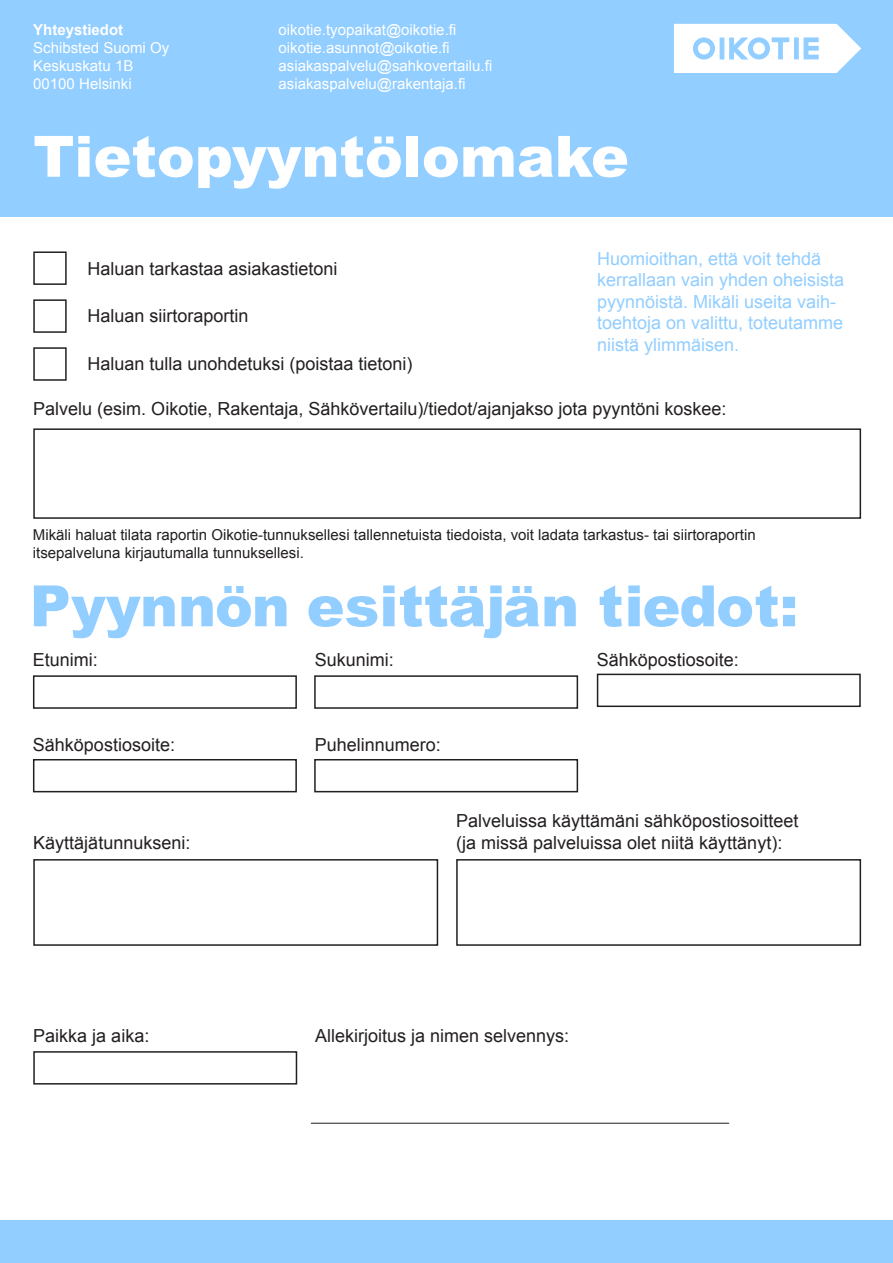
<style>
.page{position:relative;width:893px;height:1263px;background:#fff}
.page>*{position:absolute;margin:0;border:0;box-sizing:border-box;transform-origin:0 0}
.t1{font:900 57px "Arial";color:#92ceff}
.t2{font:900 57px "Arial";color:#fff}
.t3{font:18px "Arial";color:#231f20}
.t4{font:18px/21.6px "Arial";color:#92ceff}
.t5{font:15px/18px "Arial";color:#fff}
.t6{font:15px/18px "Arial";color:#231f20}
.t7{font:700 15px "Arial";color:#fff}
</style>
<div class="page">
<div style="left:0;top:0;width:893px;height:217px;background:#92ceff"></div>
<div style="left:0;top:1221px;width:893px;height:42px;background:#92ceff"></div>
<div style="left:33px;top:251px;width:34px;height:34px;border:2px solid #231f20"></div>
<div style="left:33px;top:299px;width:34px;height:34px;border:2px solid #231f20"></div>
<div style="left:33px;top:347px;width:34px;height:34px;border:2px solid #231f20"></div>
<div style="left:33px;top:428px;width:828px;height:91px;border:2px solid #231f20"></div>
<div style="left:33px;top:1051px;width:264px;height:33px;border:2px solid #231f20"></div>
<div style="left:456px;top:859px;width:405px;height:87px;border:2px solid #231f20"></div>
<div style="left:33px;top:859px;width:405px;height:87px;border:2px solid #231f20"></div>
<div style="left:33px;top:675px;width:264px;height:34px;border:2px solid #231f20"></div>
<div style="left:314px;top:675px;width:264px;height:34px;border:2px solid #231f20"></div>
<div style="left:33px;top:759px;width:264px;height:33px;border:2px solid #231f20"></div>
<div style="left:597px;top:674px;width:264px;height:33px;border:2px solid #231f20"></div>
<div style="left:314px;top:759px;width:264px;height:33px;border:2px solid #231f20"></div>
<hr style="left:311px;top:1123px;width:418px;height:1px;background:#231f20">
<svg style="left:674px;top:24px;width:187px;height:49px"></svg>
<p class="t7" style="left:33px;top:20px;width:92px">Yhteystiedot</p>
<p class="t5" style="left:33px;top:39px;width:137px">Schibsted Suomi Oy<br>Keskuskatu 1B<br>00100 Helsinki</p>
<p class="t5" style="left:279px;top:21px;width:179px">oikotie.tyopaikat@oikotie.fi</p>
<p class="t5" style="left:279px;top:39px;width:173px">oikotie.asunnot@oikotie.fi</p>
<p class="t5" style="left:279px;top:57px;width:215px">asiakaspalvelu@sahkovertailu.fi asiakaspalvelu@rakentaja.fi</p>
<p class="t2" style="left:33px;top:115px;width:597px">Tietopyyntölomake</p>
<p class="t3" style="left:87px;top:256px;width:252px">Haluan tarkastaa asiakastietoni</p>
<p class="t4" style="left:597px;top:248px;width:249px">Huomioithan, että voit tehdä kerrallaan vain yhden oheisista pyynnöistä. Mikäli useita vaih&shy;toehtoja on valittu, toteutamme niistä ylimmäisen.</p>
<p class="t3" style="left:87px;top:352px;width:327px">Haluan tulla unohdetuksi (poistaa tietoni)</p>
<p class="t3" style="left:33px;top:396px;width:695px">Palvelu (esim. Oikotie, Rakentaja, Sähkövertailu)/tiedot/ajanjakso jota pyyntöni koskee:</p>
<p class="t3" style="left:87px;top:304px;width:163px">Haluan siirtoraportin</p>
<p class="t6" style="left:33px;top:526px;width:724px">Mikäli haluat tilata raportin Oikotie-tunnuksellesi tallennetuista tiedoista, voit ladata tarkastus- tai siirtoraportin itsepalveluna kirjautumalla tunnuksellesi.</p>
<p class="t1" style="left:30px;top:564px;width:770px">Pyynnön esittäjän tiedot:</p>
<p class="t3" style="left:33px;top:647px;width:67px">Etunimi:</p>
<p class="t3" style="left:315px;top:647px;width:81px">Sukunimi:</p>
<p class="t3" style="left:597px;top:647px;width:144px">Sähköpostiosoite:</p>
<p class="t3" style="left:33px;top:733px;width:144px">Sähköpostiosoite:</p>
<p class="t3" style="left:315px;top:733px;width:128px">Puhelinnumero:</p>
<p class="t3" style="left:33px;top:830px;width:159px">Käyttäjätunnukseni:</p>
<p class="t3" style="left:456px;top:809px;width:344px">Palveluissa käyttämäni sähköpostiosoitteet</p>
<p class="t3" style="left:456px;top:830px;width:328px">(ja missä palveluissa olet niitä käyttänyt):</p>
<p class="t3" style="left:33px;top:1024px;width:118px">Paikka ja aika:</p>
<p class="t3" style="left:315px;top:1024px;width:256px">Allekirjoitus ja nimen selvennys:</p>
</div>
